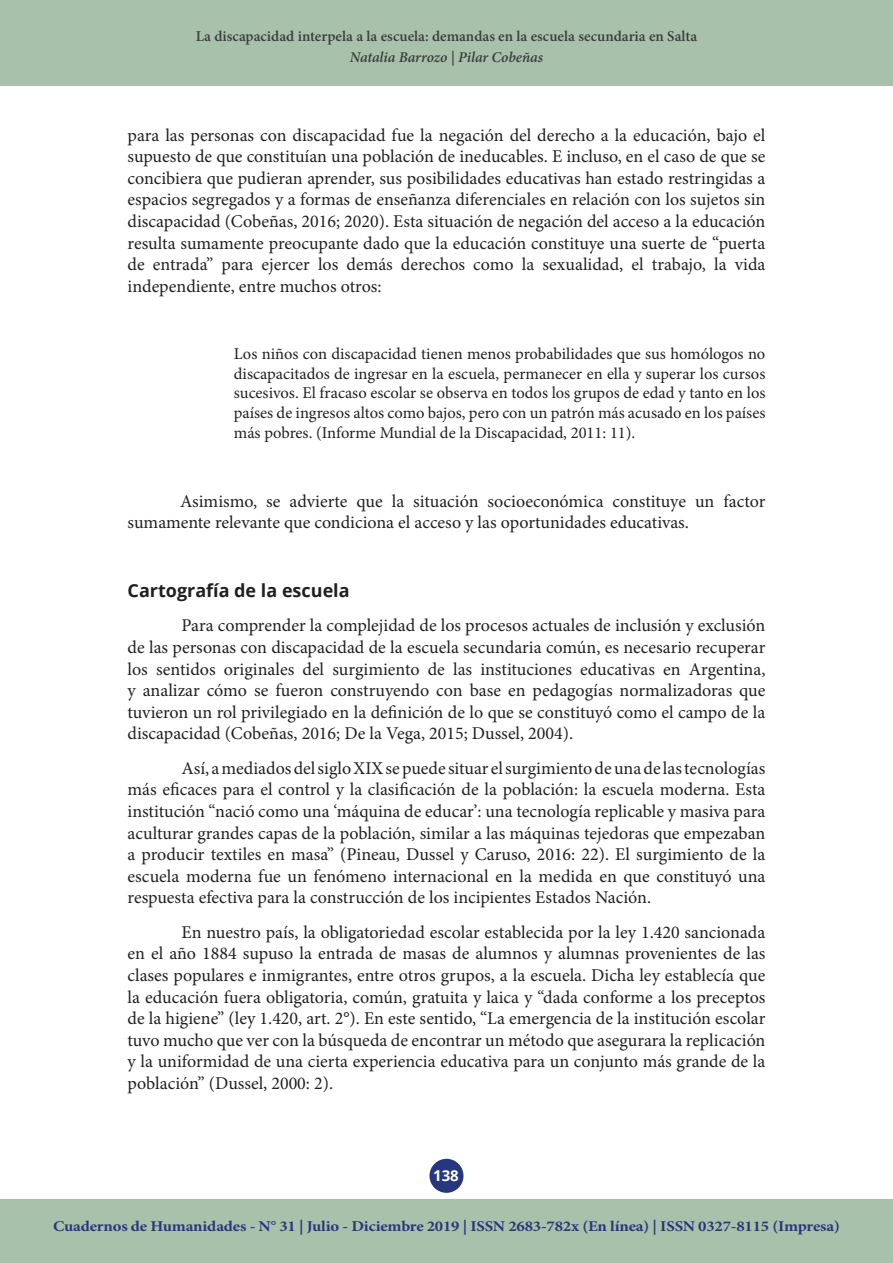
<style>
.page{position:relative;width:893px;height:1263px;background:#fff}
.page>*{position:absolute;margin:0;border:0;box-sizing:border-box;transform-origin:0 0}
.t1{font:18px/21.6px "Minion Pro";color:#231f20;text-align:justify}
.t2{font:700 18px "Open Sans";color:#231f20}
.t3{font:16.5px/19.8px "Minion Pro";color:#231f20;text-align:justify}
.t4{font:700 15px "Minion Pro";letter-spacing:-.01em;color:#27377e;scale:1.11 1}
.t5{font:600 15px "Minion Pro";color:#3e3e3f}
.t6{font:italic 600 15px "Minion Pro";letter-spacing:-.005em;color:#3e3e3f}
.t7{font:700 15px "Open Sans";color:#fff}
</style>
<div class="page">
<div style="left:429px;top:1159px;width:34px;height:34px;background:#27377e;border-radius:50%"></div>
<div style="left:0;top:0;width:893px;height:85px;background:#a7c1ab"></div>
<div style="left:0;top:1199px;width:893px;height:64px;background:#a7c1ab"></div>
<p class="t5" style="left:196px;top:26px;width:503px">La discapacidad interpela a la escuela: demandas en la escuela secundaria en Salta</p>
<p class="t6" style="left:350px;top:46px;width:195px">Natalia Barrozo | Pilar Cobeñas</p>
<p class="t1" style="left:128px;top:124px;width:639px">para las personas con discapacidad fue la negación del derecho a la educación, bajo el supuesto de que constituían una población de ineducables. E incluso, en el caso de que se concibiera que pudieran aprender, sus posibilidades educativas han estado restringidas a espacios segregados y a formas de enseñanza diferenciales en relación con los sujetos sin discapacidad (Cobeñas, 2016; 2020). Esta situación de negación del acceso a la educación resulta sumamente preocupante dado que la educación constituye una suerte de “puerta de entrada” para ejercer los demás derechos como la sexualidad, el trabajo, la vida independiente, entre muchos otros:</p>
<p class="t3" style="left:234px;top:344px;width:533px">Los niños con discapacidad tienen menos probabilidades que sus homólogos no discapacitados de ingresar en la escuela, permanecer en ella y superar los cursos sucesivos. El fracaso escolar se observa en todos los grupos de edad y tanto en los países de ingresos altos como bajos, pero con un patrón más acusado en los países más pobres. (Informe Mundial de la Discapacidad, 2011: 11).</p>
<p class="t1" style="left:128px;top:490px;width:639px;text-indent:52px">Asimismo, se advierte que la situación socioeconómica constituye un factor sumamente relevante que condiciona el acceso y las oportunidades educativas.</p>
<p class="t2" style="left:128px;top:578px;width:224px">Cartografía de la escuela</p>
<p class="t1" style="left:128px;top:615px;width:639px;text-indent:54px">Para comprender la complejidad de los procesos actuales de inclusión y exclusión de las personas con discapacidad de la escuela secundaria común, es necesario recuperar los sentidos originales del surgimiento de las instituciones educativas en Argentina, y analizar cómo se fueron construyendo con base en pedagogías normalizadoras que tuvieron un rol privilegiado en la definición de lo que se constituyó como el campo de la discapacidad (Cobeñas, 2016; De la Vega, 2015; Dussel, 2004).</p>
<p class="t1" style="left:128px;top:757px;width:639px;text-indent:54px">Así, a mediados del siglo XIX se puede situar el surgimiento de una de las tecnologías más eficaces para el control y la clasificación de la población: la escuela moderna. Esta institución “nació como una ‘máquina de educar’: una tecnología replicable y masiva para aculturar grandes capas de la población, similar a las máquinas tejedoras que empezaban a producir textiles en masa” (Pineau, Dussel y Caruso, 2016: 22). El surgimiento de la escuela moderna fue un fenómeno internacional en la medida en que constituyó una respuesta efectiva para la construcción de los incipientes Estados Nación.</p>
<p class="t1" style="left:128px;top:921px;width:639px;text-indent:54px">En nuestro país, la obligatoriedad escolar establecida por la ley 1.420 sancionada en el año 1884 supuso la entrada de masas de alumnos y alumnas provenientes de las clases populares e inmigrantes, entre otros grupos, a la escuela. Dicha ley establecía que la educación fuera obligatoria, común, gratuita y laica y “dada conforme a los preceptos de la higiene” (ley 1.420, art. 2°). En este sentido, “La emergencia de la institución escolar tuvo mucho que ver con la búsqueda de encontrar un método que asegurara la replicación y la uniformidad de una cierta experiencia educativa para un conjunto más grande de la población” (Dussel, 2000: 2).</p>
<p class="t7" style="left:433px;top:1165px;width:27px">138</p>
<p class="t4" style="left:53px;top:1216px;width:710px">Cuadernos de Humanidades - N° 31 | Julio - Diciembre 2019 | ISSN 2683-782x (En línea) | ISSN 0327-8115 (Impresa)</p>
</div>
